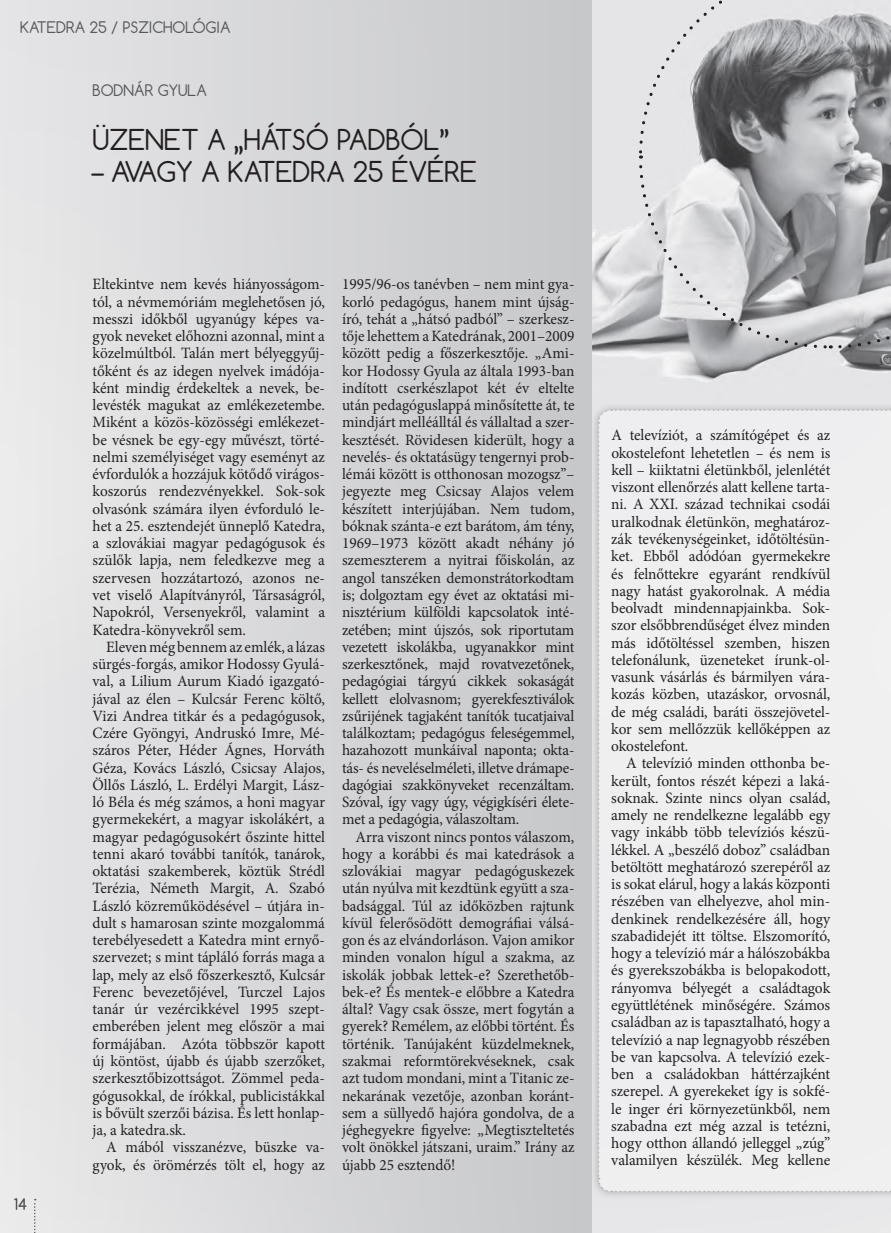
<style>
.page{position:relative;width:891px;height:1233px;background:#fff}
.page>*{position:absolute;margin:0;border:0;box-sizing:border-box;transform-origin:0 0}
.t1{font:27px "Comfortaa";color:#231f20}
.t2{font:15.75px/17.2px "Minion Pro";letter-spacing:-.005em;color:#231f20;text-align:justify}
.t3{font:15px "Comfortaa";color:#57585a}
</style>
<div class="page">
<div style="left:590px;top:174px;width:301px;height:1025px;background:#231f20;opacity:.75"></div>
<svg style="left:599px;top:183px;width:292px;height:226px;background:#d6d6d8"></svg>
<div style="left:597px;top:409px;width:294px;height:783px;background:#efeff0"></div>
<div style="left:0;top:0;width:591px;height:1232px;background:linear-gradient(to right,#e8e8e9,#c6c7c9)"></div>
<svg style="left:14px;top:1198px;width:13px;height:11px"></svg>
<svg style="left:34px;top:1198px;width:2px;height:35px"></svg>
<svg style="left:637px;top:0;width:254px;height:350px;background:#b0b1b3"></svg>
<p class="t3" style="left:20px;top:17px;width:155px">KATEDRA 25 / PSZICHOLÓG</p>
<p class="t3" style="left:217px;top:17px;width:14px">IA</p>
<p class="t3" style="left:93px;top:81px;width:33px">BODNÁ</p>
<p class="t3" style="left:145px;top:81px;width:64px">R GYULA</p>
<h1 class="t1" style="left:93px;top:122px;width:359px">ÜZENET A „HÁTSÓ PADBÓL”</h1>
<h1 class="t1" style="left:93px;top:154px;width:386px">– AVAGY A KATEDRA 25 ÉVÉRE</h1>
<p class="t2" style="left:93px;top:276px;width:234px">Eltekintve nem kevés hiányosságom&shy;tól, a névmemóriám meglehetősen jó, messzi időkből ugyanúgy képes va&shy;gyok neveket előhozni azonnal, mint a közelmúltból. Talán mert bélyeggyűj&shy;tőként és az idegen nyelvek imádója&shy;ként mindig érdekeltek a nevek, be&shy;levésték magukat az emlékezetembe.<br>Miként a közös-közösségi emlékezet&shy;be vésnek be egy-egy művészt, törté&shy;nelmi személyiséget vagy eseményt az évfordulók a hozzájuk kötődő virágos&shy;koszorús rendezvényekkel. Sok-sok olvasónk számára ilyen évforduló le&shy;het a 25. esztendejét ünneplő Katedra, a szlovákiai magyar pedagógusok és szülők lapja, nem feledkezve meg a szervesen hozzátartozó, azonos ne&shy;vet viselő Alapítványról, Társaságról, Napokról, Versenyekről, valamint a Katedra-könyvekről sem.</p>
<p class="t2" style="left:93px;top:638px;width:234px;text-indent:14px">Eleven még bennem az emlék, a lázas sürgés-forgás, amikor Hodossy Gyulá&shy;val, a Lilium Aurum Kiadó igazgató&shy;jával az élen – Kulcsár Ferenc költő, Vizi Andrea titkár és a pedagógusok, Czére Gyöngyi, Andruskó Imre, Mé&shy;száros Péter, Héder Ágnes, Horváth Géza, Kovács László, Csicsay Alajos, Öllős László, L. Erdélyi Margit, Lász&shy;ló Béla és még számos, a honi magyar gyermekekért, a magyar iskolákért, a magyar pedagógusokért őszinte hittel tenni akaró további tanítók, tanárok, oktatási szakemberek, köztük Strédl Terézia, Németh Margit, A. Szabó László közreműködésével – útjára in&shy;dult s hamarosan szinte mozgalommá terebélyesedett a Katedra mint ernyő&shy;szervezet; s mint tápláló forrás maga a lap, mely az első főszerkesztő, Kulcsár Ferenc bevezetőjével, Turczel Lajos tanár úr vezércikkével 1995 szept&shy;emberében jelent meg először a mai formájában. Azóta többször kapott új köntöst, újabb és újabb szerzőket, szerkesztőbizottságot. Zömmel peda&shy;gógusokkal, de írókkal, publicistákkal is bővült szerzői bázisa. És lett honlap&shy;ja, a katedra.sk.</p>
<p class="t2" style="left:93px;top:1138px;width:234px;text-align:right">A mából visszanézve, büszke va&shy;gyok, és örömérzés tölt el, hogy az</p>
<p class="t2" style="left:342px;top:276px;width:234px">1995/96-os tanévben – nem mint gya&shy;korló pedagógus, hanem mint újság&shy;író, tehát a „hátsó padból” – szerkesz&shy;tője lehettem a Katedrának, 2001–2009 között pedig a főszerkesztője. „Ami&shy;kor Hodossy Gyula az általa 1993-ban indított cserkészlapot két év eltelte után pedagóguslappá minősítette át, te mindjárt melléálltál és vállaltad a szer&shy;kesztését. Rövidesen kiderült, hogy a nevelés- és oktatásügy tengernyi prob&shy;lémái között is otthonosan mozogsz”– jegyezte meg Csicsay Alajos velem készített interjújában. Nem tudom, bóknak szánta-e ezt barátom, ám tény, 1969–1973 között akadt néhány jó szemeszterem a nyitrai főiskolán, az angol tanszéken demonstrátorkodtam is; dolgoztam egy évet az oktatási mi&shy;nisztérium külföldi kapcsolatok inté&shy;zetében; mint újszós, sok riportutam vezetett iskolákba, ugyanakkor mint szerkesztőnek, majd rovatvezetőnek, pedagógiai tárgyú cikkek sokaságát kellett elolvasnom; gyerekfesztiválok zsűrijének tagjaként tanítók tucatjaival találkoztam; pedagógus feleségemmel, hazahozott munkáival naponta; okta&shy;tás- és neveléselméleti, illetve drámape&shy;dagógiai szakkönyveket recenzáltam.<br>Szóval, így vagy úgy, végigkíséri élete&shy;met a pedagógia, válaszoltam.</p>
<p class="t2" style="left:342px;top:828px;width:234px;text-indent:14px">Arra viszont nincs pontos válaszom, hogy a korábbi és mai katedrások a szlovákiai magyar pedagóguskezek után nyúlva mit kezdtünk együtt a sza&shy;badsággal. Túl az időközben rajtunk kívül felerősödött demográfiai válsá&shy;gon és az elvándorláson. Vajon amikor minden vonalon hígul a szakma, az iskolák jobbak lettek-e? Szerethetőb&shy;bek-e? És mentek-e előbbre a Katedra által? Vagy csak össze, mert fogytán a gyerek? Remélem, az előbbi történt. És történik. Tanújaként küzdelmeknek, szakmai reformtörekvéseknek, csak azt tudom mondani, mint a Titanic ze&shy;nekarának vezetője, azonban koránt&shy;sem a süllyedő hajóra gondolva, de a jéghegyekre figyelve: „Megtiszteltetés volt önökkel játszani, uraim.” Irány az újabb 25 esztendő!</p>
<p class="t2" style="left:611px;top:427px;width:221px">A televíziót, a számítógépet és az okostelefont lehetetlen – és nem is kell – kiiktatni életünkből, jelenlétét viszont ellenőrzés alatt kellene tarta&shy;ni. A XXI. század technikai csodái uralkodnak életünkön, meghatároz&shy;zák tevékenységeinket, időtöltésün&shy;ket. Ebből adódóan gyermekekre és felnőttekre egyaránt rendkívül nagy hatást gyakorolnak. A média beolvadt mindennapjainkba. Sok&shy;szor elsőbbrendűséget élvez minden más időtöltéssel szemben, hiszen telefonálunk, üzeneteket írunk-ol&shy;vasunk vásárlás és bármilyen vára&shy;kozás közben, utazáskor, orvosnál, de még családi, baráti összejövetel&shy;kor sem mellőzzük kellőképpen az okostelefont.</p>
<p class="t2" style="left:611px;top:754px;width:221px;text-indent:15px">A televízió minden otthonba be&shy;került, fontos részét képezi a laká&shy;soknak. Szinte nincs olyan család, amely ne rendelkezne legalább egy vagy inkább több televíziós készü&shy;lékkel. A „beszélő doboz” családban betöltött meghatározó szerepéről az is sokat elárul, hogy a lakás központi részében van elhelyezve, ahol min&shy;denkinek rendelkezésére áll, hogy szabadidejét itt töltse. Elszomorító, hogy a televízió már a hálószobákba és gyerekszobákba is belopakodott, rányomva bélyegét a családtagok együttlétének minőségére. Számos családban az is tapasztalható, hogy a televízió a nap legnagyobb részében be van kapcsolva. A televízió ezek&shy;ben a családokban háttérzajként szerepel. A gyerekeket így is sokfé&shy;le inger éri környezetünkből, nem szabadna ezt még azzal is tetézni, hogy otthon állandó jelleggel „zúg” valamilyen készülék. Meg kellene</p>
</div>
